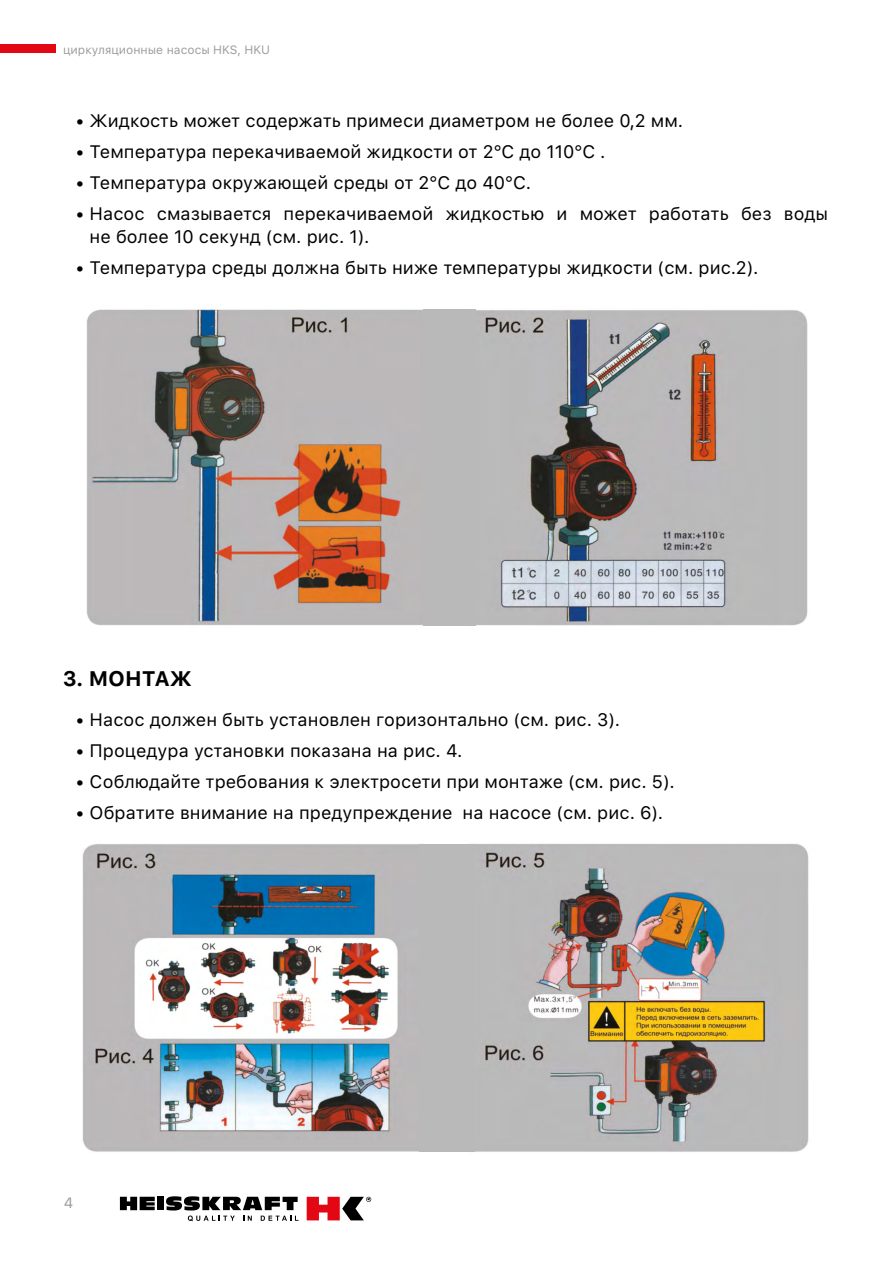
<style>
.page{position:relative;width:893px;height:1263px;background:#fff}
.page>*{position:absolute;margin:0;border:0;box-sizing:border-box;transform-origin:0 0}
.t1{font:700 21px "SFUI Text";color:#000}
.t2{font:18px/22.5px "SFUI Text";color:#000}
.t3{font:15px "SFUI Text";color:#9d9d9c}
.t4{font:12px "SFUI Text";color:#9d9d9c}
</style>
<div class="page">
<img style="left:468px;top:309px;width:340px;height:317px">
<img style="left:86px;top:309px;width:339px;height:317px">
<div style="left:423px;top:310px;width:52px;height:315px;background:#bab9ba"></div>
<img style="left:82px;top:844px;width:341px;height:308px">
<img style="left:468px;top:843px;width:341px;height:309px">
<div style="left:419px;top:844px;width:56px;height:307px;background:#bab9ba"></div>
<div style="left:0;top:45px;width:55px;height:8px;background:#e30613"></div>
<svg style="left:120px;top:1197px;width:35px;height:13px"></svg>
<div style="left:157px;top:1197px;width:7px;height:13px;background:#000"></div>
<svg style="left:307px;top:1197px;width:64px;height:23px"></svg>
<svg style="left:166px;top:1196px;width:132px;height:25px"></svg>
<p class="t4" style="left:63px;top:41px;width:209px">циркуляционные насоcы HKS, HKU</p>
<p class="t2" style="left:75px;top:109px;width:609px">• Жидкость может содержать примеси диаметром не более 0,2 мм.</p>
<p class="t2" style="left:75px;top:140px;width:532px">• Температура перекачиваемой жидкости от 2°C до 110°C .</p>
<p class="t2" style="left:75px;top:171px;width:457px">• Температура окружающей среды от 2°C до 40°C.</p>
<p class="t2" style="left:90px;top:202px;width:740px;text-indent:-14px">• Насос смазывается перекачиваемой жидкостью и может работать без воды не более 10 секунд (см. рис. 1).</p>
<p class="t2" style="left:75px;top:256px;width:684px">• Температура среды должна быть ниже температуры жидкости (см. рис.2).</p>
<p class="t1" style="left:63px;top:663px;width:131px">3. МОНТАЖ</p>
<p class="t2" style="left:75px;top:707px;width:546px">• Насос должен быть установлен горизонтально (см. рис. 3).</p>
<p class="t2" style="left:75px;top:738px;width:388px">• Процедура установки показана на рис. 4.</p>
<p class="t2" style="left:75px;top:769px;width:601px">• Соблюдайте требования к электросети при монтаже (см. рис. 5).</p>
<p class="t2" style="left:75px;top:800px;width:589px">• Обратите внимание на предупреждение на насосе (см. рис. 6).</p>
<p class="t3" style="left:64px;top:1192px;width:11px">4</p>
</div>
